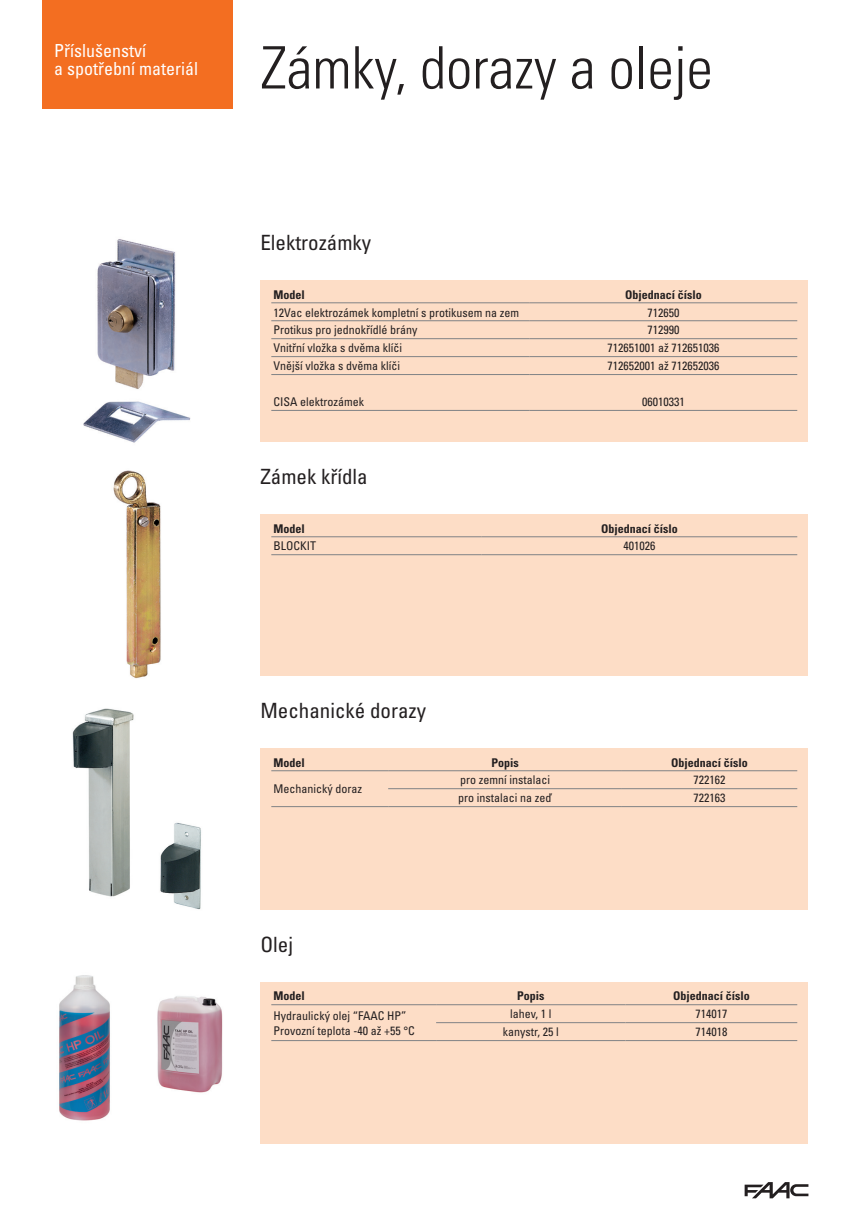
<style>
.page{position:relative;width:851px;height:1221px;background:#fff}
.page>*{position:absolute;margin:0;border:0;box-sizing:border-box;transform-origin:0 0}
.NADPIS_VÝROBKU__HLAV{font:300 condensed 58.5px "Univers CE";color:#231f20}
.cella_layout{font:condensed 21px "Univers CE";color:#231f20}
.cella_layout-2{font:condensed 18px/18px "Univers CE";color:#fff}
.cella_layout-3{font:condensed 12px/14.4px "Univers CE";color:#231f20}
.cella_layout-4{font:700 condensed 12px "Univers CE";color:#231f20}
</style>
<div class="page">
<svg style="left:744px;top:1182px;width:64px;height:16px"></svg>
<div style="left:43px;top:0;width:190px;height:108px;background:#f36e21"></div>
<img style="left:83px;top:239px;width:108px;height:204px">
<div style="left:260px;top:280px;width:548px;height:162px;background:#fdddc6"></div>
<hr style="left:271px;top:302px;width:258px;height:1px;background:#808285">
<hr style="left:529px;top:302px;width:268px;height:1px;background:#808285">
<hr style="left:271px;top:320px;width:258px;height:1px;background:#808285">
<hr style="left:529px;top:320px;width:268px;height:1px;background:#808285">
<hr style="left:271px;top:338px;width:258px;height:1px;background:#808285">
<hr style="left:529px;top:338px;width:268px;height:1px;background:#808285">
<hr style="left:271px;top:356px;width:258px;height:1px;background:#808285">
<hr style="left:271px;top:374px;width:258px;height:1px;background:#808285">
<hr style="left:271px;top:410px;width:258px;height:1px;background:#808285">
<hr style="left:529px;top:356px;width:268px;height:1px;background:#808285">
<hr style="left:529px;top:374px;width:268px;height:1px;background:#808285">
<hr style="left:529px;top:410px;width:268px;height:1px;background:#808285">
<img style="left:113px;top:470px;width:48px;height:209px">
<div style="left:260px;top:514px;width:548px;height:162px;background:#fdddc6"></div>
<hr style="left:271px;top:536px;width:210px;height:1px;background:#808285">
<hr style="left:271px;top:554px;width:210px;height:1px;background:#808285">
<hr style="left:481px;top:536px;width:316px;height:1px;background:#808285">
<hr style="left:481px;top:554px;width:316px;height:1px;background:#808285">
<img style="left:72px;top:708px;width:129px;height:202px">
<div style="left:260px;top:748px;width:548px;height:162px;background:#fdddc6"></div>
<hr style="left:271px;top:770px;width:117px;height:1px;background:#808285">
<hr style="left:271px;top:806px;width:117px;height:1px;background:#808285">
<hr style="left:388px;top:770px;width:233px;height:1px;background:#808285">
<hr style="left:621px;top:770px;width:176px;height:1px;background:#808285">
<hr style="left:388px;top:788px;width:233px;height:1px;background:#808285">
<hr style="left:388px;top:806px;width:233px;height:1px;background:#808285">
<hr style="left:621px;top:788px;width:176px;height:1px;background:#808285">
<hr style="left:621px;top:806px;width:176px;height:1px;background:#808285">
<img style="left:59px;top:975px;width:51px;height:146px">
<img style="left:157px;top:996px;width:66px;height:97px">
<div style="left:260px;top:982px;width:548px;height:162px;background:#fdddc6"></div>
<hr style="left:271px;top:1004px;width:165px;height:1px;background:#808285">
<hr style="left:271px;top:1040px;width:165px;height:1px;background:#808285">
<hr style="left:436px;top:1004px;width:189px;height:1px;background:#808285">
<hr style="left:625px;top:1004px;width:172px;height:1px;background:#808285">
<hr style="left:436px;top:1022px;width:189px;height:1px;background:#808285">
<hr style="left:436px;top:1040px;width:189px;height:1px;background:#808285">
<hr style="left:625px;top:1022px;width:172px;height:1px;background:#808285">
<hr style="left:625px;top:1040px;width:172px;height:1px;background:#808285">
<p class="cella_layout-2" style="left:54px;top:42px;width:145px">Příslušenství<br>a spotřební materiál</p>
<p class="NADPIS_VÝROBKU__HLAV" style="left:260px;top:35px;width:453px">Zámky, dorazy a oleje</p>
<p class="cella_layout" style="left:260px;top:231px;width:112px">Elektrozámky</p>
<p class="cella_layout-4" style="left:273px;top:287px;width:33px">Model</p>
<p class="cella_layout-4" style="left:625px;top:287px;width:78px">Objednací číslo</p>
<p class="cella_layout-3" style="left:273px;top:305px;width:247px">12Vac elektrozámek kompletní s protikusem na zem</p>
<p class="cella_layout-3" style="left:647px;top:305px;width:33px">712650</p>
<p class="cella_layout-3" style="left:273px;top:323px;width:145px">Protikus pro jednokřídlé brány</p>
<p class="cella_layout-3" style="left:647px;top:323px;width:33px">712990</p>
<p class="cella_layout-3" style="left:273px;top:341px;width:130px">Vnitřní vložka s dvěma klíči</p>
<p class="cella_layout-3" style="left:607px;top:341px;width:113px">712651001 až 712651036</p>
<p class="cella_layout-3" style="left:273px;top:359px;width:128px">Vnější vložka s dvěma klíči</p>
<p class="cella_layout-3" style="left:607px;top:359px;width:113px">712652001 až 712652036</p>
<p class="cella_layout-3" style="left:273px;top:395px;width:92px">CISA elektrozámek</p>
<p class="cella_layout-3" style="left:642px;top:395px;width:44px">06010331</p>
<p class="cella_layout" style="left:260px;top:465px;width:109px">Zámek křídla</p>
<p class="cella_layout-4" style="left:273px;top:521px;width:33px">Model</p>
<p class="cella_layout-4" style="left:601px;top:521px;width:78px">Objednací číslo</p>
<p class="cella_layout-3" style="left:273px;top:539px;width:44px">BLOCKIT</p>
<p class="cella_layout-3" style="left:623px;top:539px;width:33px">401026</p>
<p class="cella_layout" style="left:260px;top:699px;width:167px">Mechanické dorazy</p>
<p class="cella_layout-4" style="left:273px;top:755px;width:33px">Model</p>
<p class="cella_layout-4" style="left:491px;top:755px;width:29px">Popis</p>
<p class="cella_layout-4" style="left:671px;top:755px;width:78px">Objednací číslo</p>
<p class="cella_layout-3" style="left:273px;top:782px;width:90px">Mechanický doraz</p>
<p class="cella_layout-3" style="left:460px;top:773px;width:91px">pro zemní instalaci</p>
<p class="cella_layout-3" style="left:693px;top:773px;width:33px">722162</p>
<p class="cella_layout-3" style="left:458px;top:791px;width:95px">pro instalaci na zeď</p>
<p class="cella_layout-3" style="left:693px;top:791px;width:33px">722163</p>
<p class="cella_layout" style="left:260px;top:933px;width:34px">Olej</p>
<p class="cella_layout-4" style="left:273px;top:989px;width:33px">Model</p>
<p class="cella_layout-4" style="left:517px;top:989px;width:29px">Popis</p>
<p class="cella_layout-4" style="left:673px;top:989px;width:78px">Objednací číslo</p>
<p class="cella_layout-3" style="left:273px;top:1008px;width:143px">Hydraulický olej “FAAC HP”<br>Provozní teplota -40 až +55 °C</p>
<p class="cella_layout-3" style="left:510px;top:1007px;width:43px">lahev, 1 l</p>
<p class="cella_layout-3" style="left:695px;top:1007px;width:33px">714017</p>
<p class="cella_layout-3" style="left:503px;top:1025px;width:57px">kanystr, 25 l</p>
<p class="cella_layout-3" style="left:695px;top:1025px;width:33px">714018</p>
</div>
